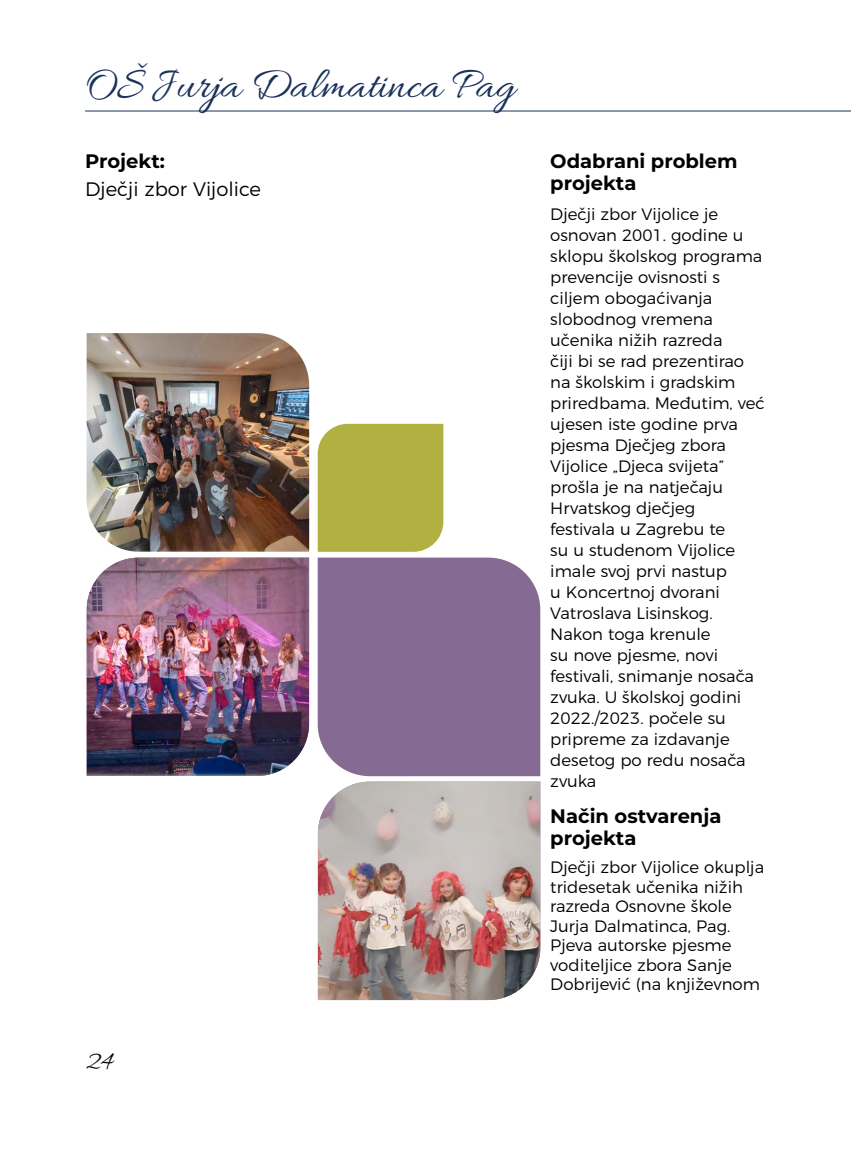
<style>
.page{position:relative;width:851px;height:1149px;background:#fff}
.page>*{position:absolute;margin:0;border:0;box-sizing:border-box;transform-origin:0 0}
.t1{font:45px "Allura";color:#1a325c}
.t2{font:27px "Allura";color:#000}
.t3{font:700 19.5px/22.5px "Montserrat";color:#000}
.t4{font:300 19.5px "Montserrat";color:#000}
.t5{font:300 16.5px/21px "Montserrat";color:#000}
</style>
<div class="page">
<hr style="left:85px;top:111px;width:765px;height:1px;background:#1a325c">
<img style="left:87px;top:557px;width:222px;height:218px">
<img style="left:87px;top:333px;width:222px;height:218px">
<div style="left:317px;top:557px;width:223px;height:219px;background:#856b93"></div>
<img style="left:318px;top:781px;width:222px;height:218px">
<div style="left:317px;top:423px;width:126px;height:128px;background:#b0b140"></div>
<h1 class="t1" style="left:85px;top:60px;width:431px">OŠ Jurja Dalmatinca Pag</h1>
<p class="t3" style="left:85px;top:149px;width:81px">Projekt:</p>
<p class="t4" style="left:85px;top:174px;width:177px">Dječji zbor Vijolice</p>
<h2 class="t2" style="left:85px;top:1046px;width:30px">24</h2>
<p class="t3" style="left:550px;top:149px;width:189px">Odabrani problem projekta</p>
<p class="t5" style="left:550px;top:202px;width:216px">Dječji zbor Vijolice je osnovan 2001. godine u sklopu školskog programa prevencije ovisnosti s ciljem obogaćivanja slobodnog vremena učenika nižih razreda<br>čiji bi se rad prezentirao na školskim i gradskim priredbama. Međutim, već ujesen iste godine prva pjesma Dječjeg zbora<br>Vijolice „Djeca svijeta” prošla je na natječaju<br>Hrvatskog dječjeg<br>festivala u Zagrebu te<br>su u studenom Vijolice imale svoj prvi nastup<br>u Koncertnoj dvorani<br>Vatroslava Lisinskog.<br>Nakon toga krenule<br>su nove pjesme, novi festivali, snimanje nosača zvuka. U školskoj godini<br>2022./2023. počele su pripreme za izdavanje desetog po redu nosača zvuka</p>
<p class="t3" style="left:550px;top:803px;width:173px">Način ostvarenja projekta</p>
<p class="t5" style="left:550px;top:855px;width:215px;line-height:19.5px">Dječji zbor Vijolice okuplja tridesetak učenika nižih razreda Osnovne škole<br>Jurja Dalmatinca, Pag.<br>Pjeva autorske pjesme voditeljice zbora Sanje<br>Dobrijević (na književnom</p>
</div>
